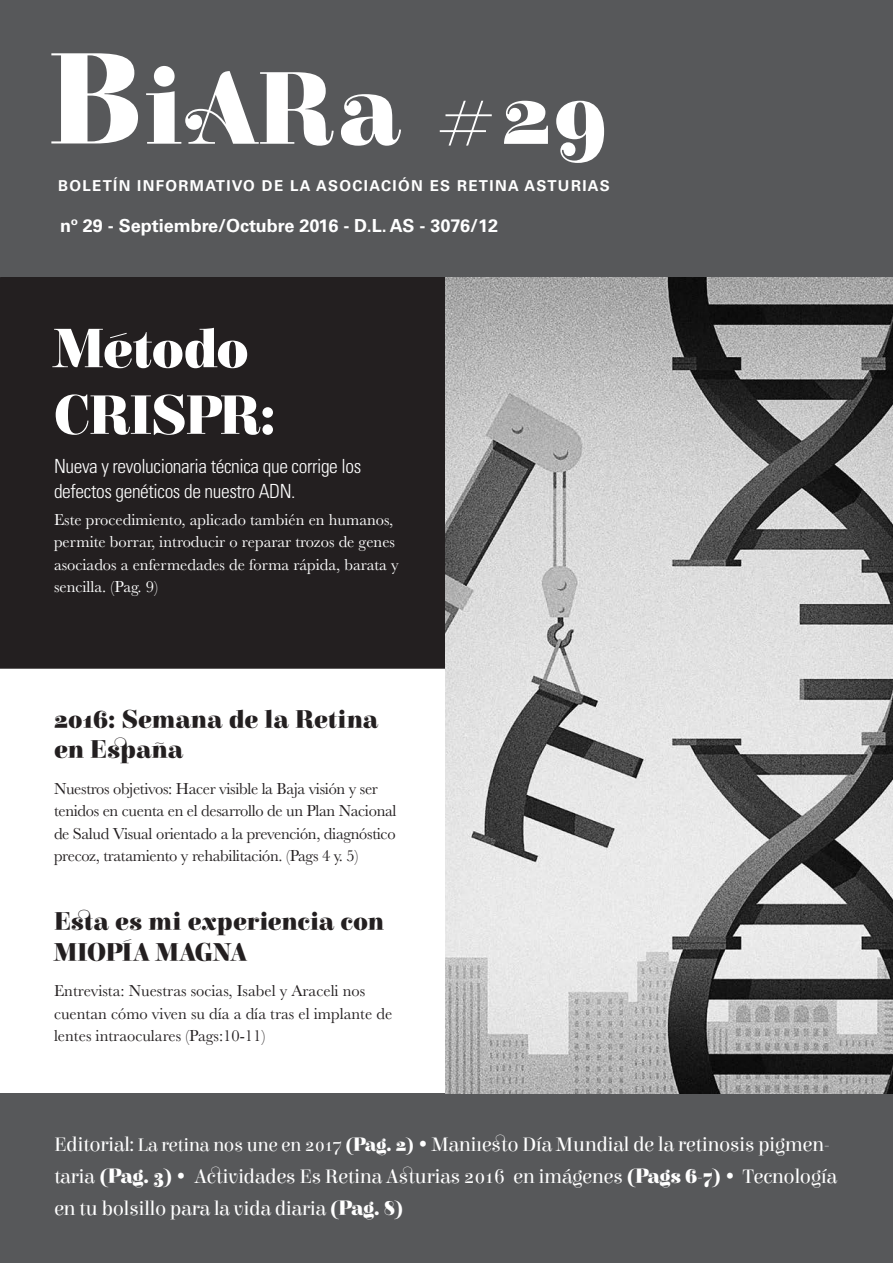
<style>
.page{position:relative;width:893px;height:1263px;background:#fff}
.page>*{position:absolute;margin:0;border:0;box-sizing:border-box;transform-origin:0 0}
.t1{font:900 90px "Elsie Swash Caps";color:#fff}
.Artículos_título_por{font:900 55.5px/66.6px "Elsie";letter-spacing:-.025em;color:#fff}
.Artículos_título_por-2{font:900 25.5px/30.6px "Elsie";color:#231f20}
.Articulos_entradilla{font:20.7px/31.8px "Elsie";letter-spacing:-.025em;color:#fff}
.entradillas{font:300 condensed 19.5px/25.5px "Univers LT Std";letter-spacing:-.02em;color:#fff}
.t2{font:700 18px "Univers LT Std";color:#fff}
.Articulos_Texto{font:16.5px/22.5px "Baskerville";letter-spacing:-.02em;color:#231f20}
.Articulos_Texto-2{font:16.5px/22.5px "Baskerville";color:#fff}
.Articulos_Texto-3{font:16.5px/22.5px "Baskerville";color:#231f20}
.t3{font:700 15px "Univers LT Std";letter-spacing:.09em;color:#fff}
.s1{font-family:"Elsie";font-size:130.5px}
.s2{font-size:109.5px}
.s3{font-size:103.5px}
.s4{font-family:"Elsie";font-size:103.5px}
.s5{font-size:19.35px}
.s6{font-weight:900;font-size:19.35px}
.s7{font-weight:900}
</style>
<div class="page">
<div style="left:1px;top:1094px;width:892px;height:169px;background:#57585a"></div>
<div style="left:0;top:0;width:893px;height:279px;background:#57585a"></div>
<div style="left:1px;top:278px;width:628px;height:390px;background:#231f20"></div>
<img style="left:446px;top:277px;width:447px;height:816px">
<p class="t1" style="left:47px;top:66px;width:561px"><span class="s1">B</span><span class="s2">i</span><span class="s3">A</span><span class="s4">R</span><span class="s3">a</span> #29</p>
<p class="t3" style="left:58px;top:177px;width:553px">BOLETÍN INFORMATIVO DE LA ASOCIACIÓN ES RETINA ASTURIAS</p>
<p class="t2" style="left:60px;top:215px;width:439px">nº 29 - Septiembre/Octubre 2016 - D.L. AS - 3076/12</p>
<p class="Artículos_título_por" style="left:54px;top:318px;width:224px">Método<br>CRISPR:</p>
<p class="entradillas" style="left:54px;top:453px;width:309px">Nueva y revolucionaria técnica que corrige los defectos genéticos de nuestro ADN.</p>
<p class="Articulos_Texto-2" style="left:54px;top:508px;width:346px">Este procedimiento, aplicado también en humanos, permite borrar, introducir o reparar trozos de genes asociados a enfermedades de forma rápida, barata y sencilla. (Pag. 9)</p>
<p class="Artículos_título_por-2" style="left:54px;top:705px;width:326px">2016: Semana de la Retina en España</p>
<p class="Articulos_Texto" style="left:54px;top:777px;width:344px">Nuestros objetivos: Hacer visible la Baja visión y ser tenidos en cuenta en el desarrollo de un Plan Nacional de Salud Visual orientado a la prevención, diagnóstico precoz, tratamiento y rehabilitación. (Pags 4 y. 5)</p>
<p class="Artículos_título_por-2" style="left:54px;top:907px;width:332px">Esta es mi experiencia con<br>MIOPÍA MAGNA</p>
<p class="Articulos_Texto-3" style="left:54px;top:980px;width:340px">Entrevista: Nuestras socias, Isabel y Araceli nos cuentan cómo viven su día a día tras el implante de lentes intraoculares (Pags:10-11)</p>
<p class="Articulos_entradilla" style="left:54px;top:1129px;width:785px">Editorial: <span class="s5">La retina nos une en 2017</span> <span class="s6">(Pag. 2)</span> <span class="s5">•</span> Manifiesto Día Mundial de la retinosis pigmen&shy;taria <span class="s7">(Pag. 3)</span> <span class="s5">•</span> Actividades Es Retina Asturias 2016 en imágenes <span class="s7">(Pags 6-7)</span> <span class="s5">•</span> Tecnología en tu bolsillo para la vida diaria <span class="s7">(Pag. 8)</span></p>
</div>
